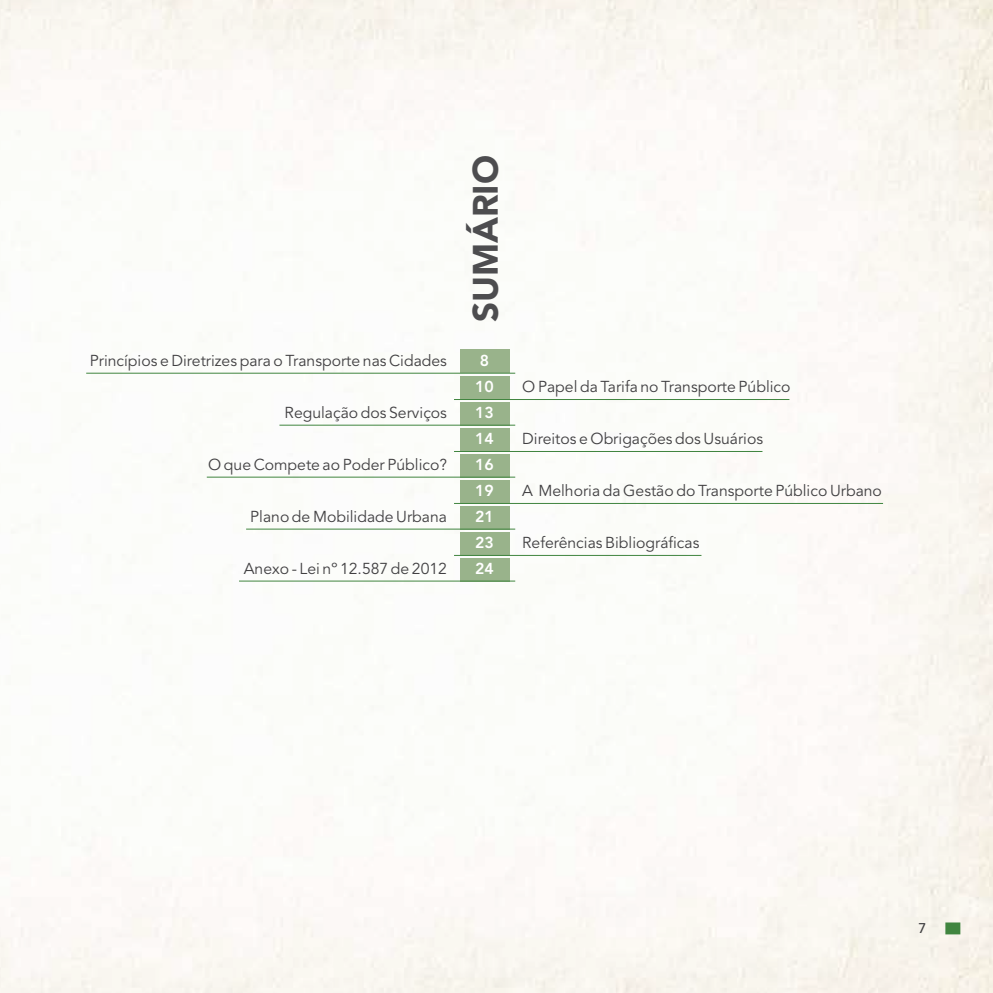
<style>
.page{position:relative;width:993px;height:993px;background:#fff}
.page>*{position:absolute;margin:0;border:0;box-sizing:border-box;transform-origin:0 0}
.t1{font:900 35px "Avenir LT Std";color:#4d4d4f}
.t2{font:15.75px "Avenir LT Std";color:#414042}
.t3{font:800 15.75px/25.9px "Avenir LT Std";color:#fff}
.t4{font:500 14px "Avenir LT Std";color:#414042}
</style>
<div class="page">
<img style="left:0;top:0;width:992px;height:992px">
<div style="left:945px;top:922px;width:15px;height:12px;background:#40853f;border:2px solid #40853f"></div>
<div style="left:459px;top:349px;width:50px;height:23px;background:#99b38b"></div>
<div style="left:459px;top:376px;width:50px;height:24px;background:#99b38b"></div>
<div style="left:459px;top:402px;width:50px;height:23px;background:#99b38b"></div>
<div style="left:459px;top:428px;width:50px;height:24px;background:#99b38b"></div>
<div style="left:459px;top:454px;width:50px;height:23px;background:#99b38b"></div>
<div style="left:459px;top:480px;width:50px;height:23px;background:#99b38b"></div>
<div style="left:459px;top:506px;width:50px;height:23px;background:#99b38b"></div>
<div style="left:459px;top:532px;width:50px;height:23px;background:#99b38b"></div>
<div style="left:459px;top:558px;width:50px;height:23px;background:#99b38b"></div>
<hr style="left:86px;top:372px;width:429px;height:1px;background:#40853f">
<hr style="left:454px;top:399px;width:335px;height:1px;background:#40853f">
<hr style="left:279px;top:424px;width:236px;height:1px;background:#40853f">
<hr style="left:454px;top:451px;width:308px;height:1px;background:#40853f">
<hr style="left:207px;top:476px;width:308px;height:1px;background:#40853f">
<hr style="left:454px;top:503px;width:428px;height:1px;background:#40853f">
<hr style="left:246px;top:528px;width:269px;height:1px;background:#40853f">
<hr style="left:454px;top:555px;width:247px;height:1px;background:#40853f">
<hr style="left:239px;top:580px;width:276px;height:1px;background:#40853f">
<h1 class="t1" style="left:464px;top:322px;width:169px;rotate:-90deg">Sumário</h1>
<p class="t2" style="left:90px;top:352px;width:358px">Princípios e Diretrizes para o Transporte nas Cidades</p>
<p class="t3" style="left:475px;top:348px;width:20px">8<br>10</p>
<p class="t2" style="left:284px;top:403px;width:164px">Regulação dos Serviços</p>
<p class="t3" style="left:475px;top:400px;width:20px">13<br>14</p>
<p class="t2" style="left:208px;top:455px;width:240px">O que Compete ao Poder Público?</p>
<p class="t3" style="left:475px;top:451px;width:20px">16<br>19</p>
<p class="t2" style="left:250px;top:507px;width:198px">Plano de Mobilidade Urbana</p>
<p class="t3" style="left:475px;top:503px;width:20px">21<br>23</p>
<p class="t2" style="left:244px;top:559px;width:205px">Anexo - Lei nº 12.587 de 2012</p>
<p class="t3" style="left:475px;top:555px;width:20px">24</p>
<p class="t2" style="left:522px;top:378px;width:270px">O Papel da Tarifa no Transporte Público</p>
<p class="t2" style="left:522px;top:429px;width:242px">Direitos e Obrigações dos Usuários</p>
<p class="t2" style="left:522px;top:481px;width:361px">A Melhoria da Gestão do Transporte Público Urbano</p>
<p class="t2" style="left:522px;top:533px;width:179px">Referências Bibliográficas</p>
<p class="t4" style="left:918px;top:919px;width:9px">7</p>
</div>
